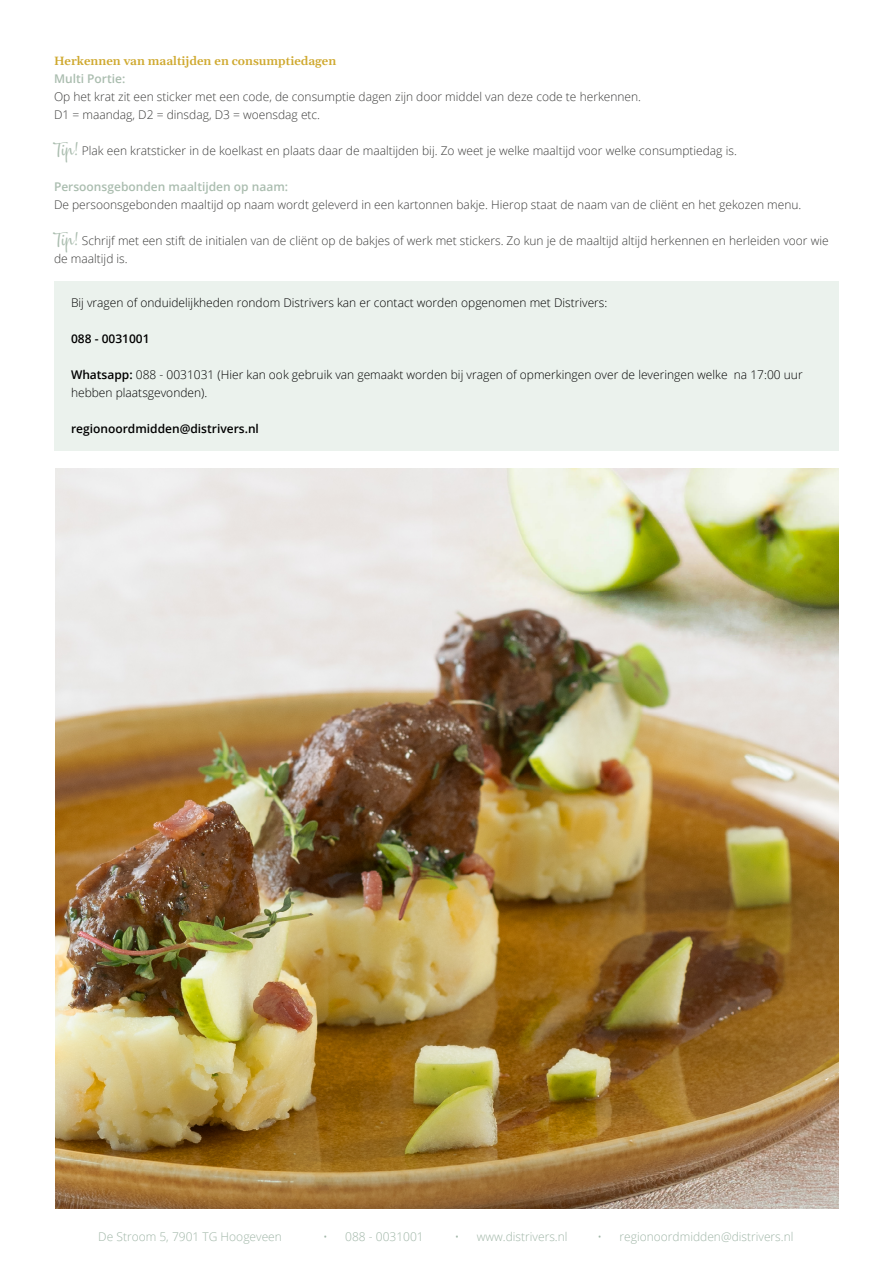
<style>
.page{position:relative;width:893px;height:1263px;background:#fff}
.page>*{position:absolute;margin:0;border:0;box-sizing:border-box;transform-origin:0 0}
.t1{font:300 12px/18px "Open Sans";color:#3c3c3b}
.t2{font:300 12px/18px "Open Sans";color:#000}
.t3{font:300 12px "Open Sans";color:#a0b6a7}
.t4{font:600 12px "Open Sans";color:#aabdaf}
.t5{font:600 12px "Open Sans";color:#000}
.t6{font:12px "Gelasio";color:#cfa92f}
.s1{font-family:"Dulcelin";font-weight:400;font-size:18px;color:#aabdaf}
.s2{font-weight:600}
</style>
<div class="page">
<div style="left:54px;top:281px;width:785px;height:169px;background:#ebf2ed"></div>
<img style="left:55px;top:468px;width:784px;height:741px">
<p class="t6" style="left:54px;top:50px;width:284px">Herkennen van maaltijden en consumptiedagen</p>
<p class="t4" style="left:54px;top:71px;width:73px">Multi Portie:</p>
<p class="t1" style="left:54px;top:87px;width:589px">Op het krat zit een sticker met een code, de consumptie dagen zijn door middel van deze code te herkennen.<br>D1 = maandag, D2 = dinsdag, D3 = woensdag etc.</p>
<p class="t1" style="left:54px;top:141px;width:684px"><span class="s1">Tip!</span> Plak een kratsticker in de koelkast en plaats daar de maaltijden bij. Zo weet je welke maaltijd voor welke consumptiedag is.</p>
<p class="t4" style="left:54px;top:179px;width:236px">Persoonsgebonden maaltijden op naam:</p>
<p class="t1" style="left:54px;top:195px;width:749px">De persoonsgebonden maaltijd op naam wordt geleverd in een kartonnen bakje. Hierop staat de naam van de cliënt en het gekozen menu.</p>
<p class="t1" style="left:54px;top:231px;width:776px"><span class="s1">Tip!</span> Schrijf met een stift de initialen van de cliënt op de bakjes of werk met stickers. Zo kun je de maaltijd altijd herkennen en herleiden voor wie de maaltijd is.</p>
<p class="t2" style="left:71px;top:293px;width:538px">Bij vragen of onduidelijkheden rondom Distrivers kan er contact worden opgenomen met Distrivers:</p>
<p class="t5" style="left:71px;top:331px;width:80px">088 - 0031001</p>
<p class="t2" style="left:71px;top:365px;width:733px"><span class="s2">Whatsapp:</span> 088 - 0031031 (Hier kan ook gebruik van gemaakt worden bij vragen of opmerkingen over de leveringen welke na 17:00 uur hebben plaatsgevonden).</p>
<p class="t5" style="left:71px;top:421px;width:189px">regionoordmidden@distrivers.nl</p>
<p class="t3" style="left:98px;top:1228px;width:185px">De Stroom 5, 7901 TG Hoogeveen</p>
<p class="t3" style="left:323px;top:1228px;width:102px">• 088 - 0031001</p>
<p class="t3" style="left:455px;top:1228px;width:114px">• www.distrivers.nl</p>
<p class="t3" style="left:598px;top:1228px;width:197px">• regionoordmidden@distrivers.nl</p>
</div>
